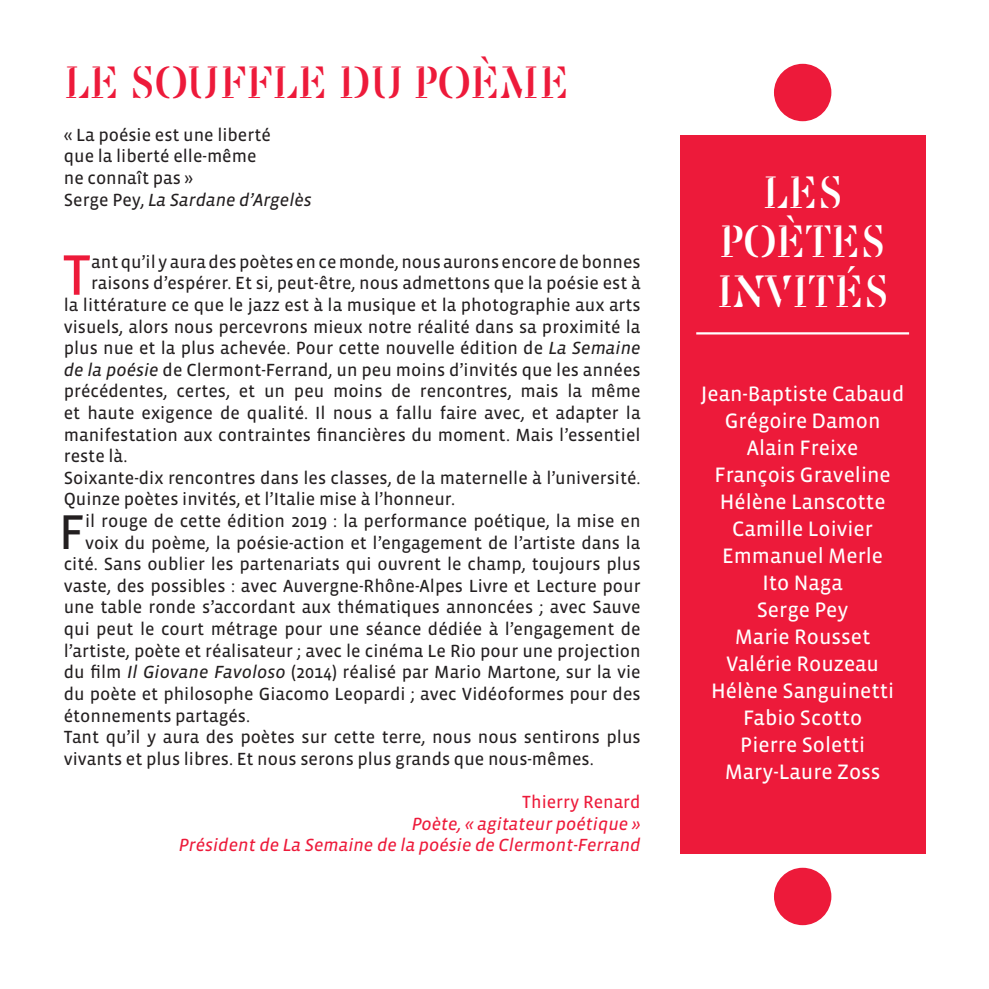
<style>
.page{position:relative;width:989px;height:989px;background:#fff}
.page>*{position:absolute;margin:0;border:0;box-sizing:border-box;transform-origin:0 0}
.t1{font:58.27px "Vista Sans Reg";color:#ed1a3a}
.t2{font:49.95px "Vista Sans Reg";color:#231f20}
.t3{font:45px "Saluzzo";color:#ed1a3a}
.t4{font:45px/49.5px "Saluzzo";color:#fff;text-align:center}
.t5{font:21.38px/27px "Vista Sans Reg";color:#fff;text-align:center}
.t6{font:18px/21.6px "Vista Sans Reg";color:#231f20}
.t7{font:italic 18px/21.6px "Vista Sans Reg";color:#ed1a3a;text-align:right}
.t8{font:18px "Vista Sans Reg";color:#ed1a3a}
.s1{font-style:italic}
</style>
<div class="page">
<div style="left:680px;top:135px;width:245px;height:719px;background:#ed1a3a"></div>
<div style="left:774px;top:64px;width:57px;height:57px;background:#ed1a3a;border-radius:50%"></div>
<div style="left:774px;top:867px;width:57px;height:58px;background:#ed1a3a;border-radius:50%"></div>
<hr style="left:696px;top:332px;width:213px;height:2px;background:#fff">
<h3 class="t3" style="left:64px;top:53px;width:507px">LE SOUFFLE DU POÈME</h3>
<p class="t6" style="left:64px;top:124px;width:250px">« La poésie est une liberté<br>que la liberté elle-même<br>ne connaît pas »<br>Serge Pey, <span class="s1">La Sardane d’Argelès</span></p>
<h1 class="t1" style="left:62px;top:245px;width:30px">T</h1>
<p class="t6" style="left:91px;top:251px;width:551px">ant qu’il y aura des poètes en ce monde, nous aurons encore de bonnes</p>
<p class="t6" style="left:91px;top:273px;width:551px">raisons d’espérer. Et si, peut-être, nous admettons que la poésie est à</p>
<p class="t6" style="left:64px;top:294px;width:578px">la littérature ce que le jazz est à la musique et la photographie aux arts</p>
<p class="t6" style="left:64px;top:316px;width:578px">visuels, alors nous percevrons mieux notre réalité dans sa proximité la</p>
<p class="t6" style="left:64px;top:338px;width:578px">plus nue et la plus achevée. Pour cette nouvelle édition de <span class="s1">La Semaine</span></p>
<p class="t6" style="left:64px;top:359px;width:578px"><span class="s1">de la poésie</span> de Clermont-Ferrand, un peu moins d’invités que les années</p>
<p class="t6" style="left:64px;top:381px;width:578px">précédentes, certes, et un peu moins de rencontres, mais la même</p>
<p class="t6" style="left:64px;top:402px;width:578px">et haute exigence de qualité. Il nous a fallu faire avec, et adapter la</p>
<p class="t6" style="left:64px;top:424px;width:578px">manifestation aux contraintes financières du moment. Mais l’essentiel</p>
<p class="t6" style="left:64px;top:446px;width:65px">reste là.</p>
<p class="t6" style="left:64px;top:467px;width:578px">Soixante-dix rencontres dans les classes, de la maternelle à l’université.</p>
<p class="t6" style="left:64px;top:489px;width:393px">Quinze poètes invités, et l’Italie mise à l’honneur.</p>
<h2 class="t2" style="left:59px;top:506px;width:28px">F</h2>
<p class="t6" style="left:85px;top:510px;width:557px">il rouge de cette édition 2019 : la performance poétique, la mise en</p>
<p class="t6" style="left:85px;top:532px;width:557px">voix du poème, la poésie-action et l’engagement de l’artiste dans la</p>
<p class="t6" style="left:64px;top:554px;width:578px">cité. Sans oublier les partenariats qui ouvrent le champ, toujours plus</p>
<p class="t6" style="left:64px;top:575px;width:578px">vaste, des possibles : avec Auvergne-Rhône-Alpes Livre et Lecture pour</p>
<p class="t6" style="left:64px;top:597px;width:578px">une table ronde s’accordant aux thématiques annoncées ; avec Sauve</p>
<p class="t6" style="left:64px;top:618px;width:578px">qui peut le court métrage pour une séance dédiée à l’engagement de</p>
<p class="t6" style="left:64px;top:640px;width:578px">l’artiste, poète et réalisateur ; avec le cinéma Le Rio pour une projection</p>
<p class="t6" style="left:64px;top:662px;width:578px">du film <span class="s1">Il Giovane Favoloso</span> (2014) réalisé par Mario Martone, sur la vie</p>
<p class="t6" style="left:64px;top:683px;width:578px">du poète et philosophe Giacomo Leopardi ; avec Vidéoformes pour des</p>
<p class="t6" style="left:64px;top:705px;width:188px">étonnements partagés.</p>
<p class="t6" style="left:64px;top:726px;width:578px">Tant qu’il y aura des poètes sur cette terre, nous nous sentirons plus</p>
<p class="t6" style="left:64px;top:748px;width:531px">vivants et plus libres. Et nous serons plus grands que nous-mêmes.</p>
<p class="t8" style="left:522px;top:792px;width:120px">Thierry Renard</p>
<p class="t7" style="left:179px;top:813px;width:463px">Poète, « agitateur poétique »<br>Président de La Semaine de la poésie de Clermont-Ferrand</p>
<h3 class="t4" style="left:716px;top:167px;width:174px">LES<br>POÈTES<br>INVITÉS</h3>
<p class="t5" style="left:701px;top:381px;width:205px">Jean-Baptiste Cabaud<br>Grégoire Damon<br>Alain Freixe<br>François Graveline<br>Hélène Lanscotte<br>Camille Loivier<br>Emmanuel Merle<br>Ito Naga<br>Serge Pey<br>Marie Rousset<br>Valérie Rouzeau<br>Hélène Sanguinetti<br>Fabio Scotto<br>Pierre Soletti<br>Mary-Laure Zoss</p>
</div>
